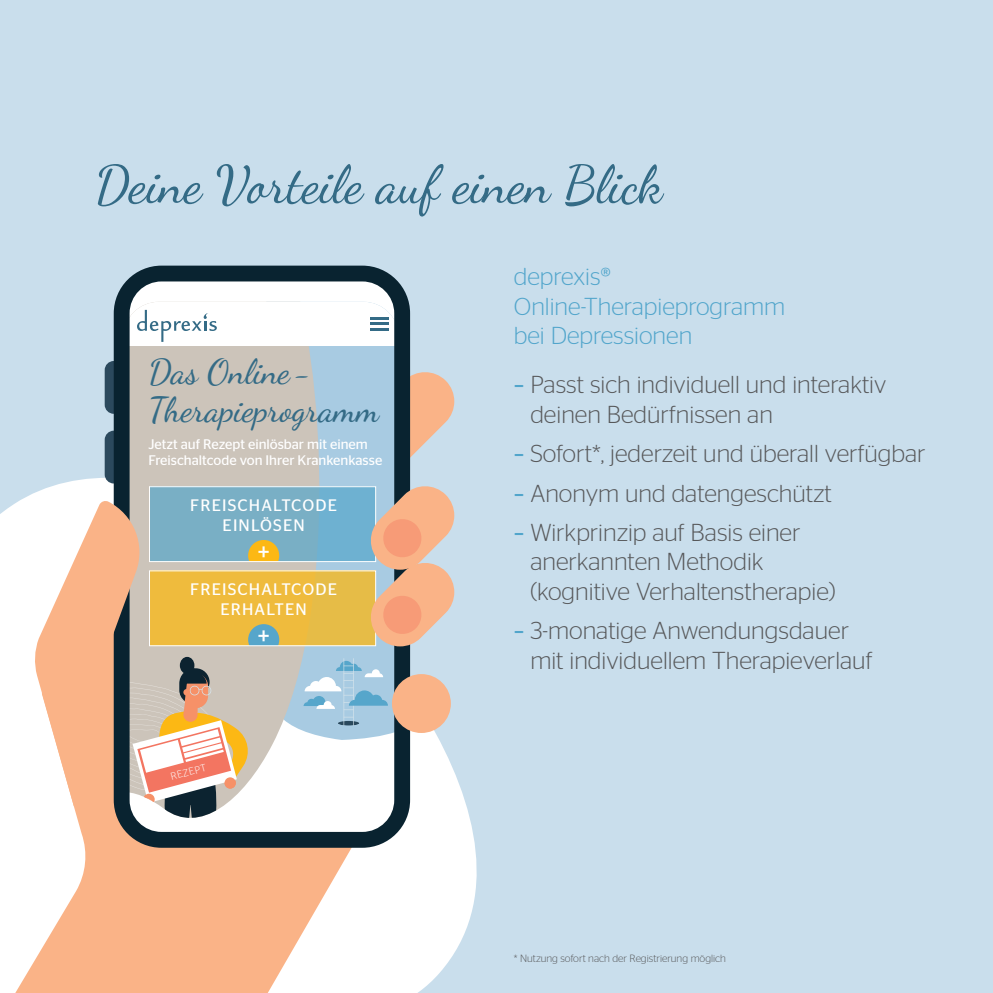
<style>
.page{position:relative;width:993px;height:993px;background:#fff}
.page>*{position:absolute;margin:0;border:0;box-sizing:border-box;transform-origin:0 0}
.t1{font:500 52.5px "Dancing Script";color:#346b86}
.t2{font:500 34.65px/38px "Dancing Script";color:#346b86}
.t3{font:300 24.5px/29.4px "Stag Sans";color:#57585a}
.t4{font:300 24.5px/29.4px "Stag Sans";color:#51a5cb}
.t5{font:23.62px "Stag Sans";color:#fff}
.t6{font:16.62px/19.9px "Stag Sans";letter-spacing:.07em;color:#fff;text-align:center}
.t7{font:13.83px/16.6px "Stag Sans";color:#fff}
.t8{font:300 10.5px "Stag Sans";color:#57585a}
.t9{font:300 10.15px "Stag Sans";color:#fff}
.s1{font-weight:400;color:#51a5cb}
</style>
<div class="page">
<div style="left:0;top:0;width:992px;height:992px;background:#c9deec"></div>
<svg style="left:0;top:462px;width:477px;height:530px;fill:#fff"></svg>
<svg style="left:0;top:603px;width:391px;height:389px;background:#fbd4bb"></svg>
<svg style="left:105px;top:361px;width:9px;height:52px"></svg>
<svg style="left:105px;top:430px;width:9px;height:53px"></svg>
<svg style="left:114px;top:265px;width:296px;height:582px;background:#b3bab9"></svg>
<svg style="left:322px;top:369px;width:132px;height:277px;background:#bdb5a6"></svg>
<div style="left:392px;top:673px;width:58px;height:59px;background:#fab387;border-radius:50%"></div>
<svg style="left:34px;top:500px;width:245px;height:334px;background:#d2bba0"></svg>
<h1 class="t1" style="left:94px;top:144px;width:569px">Deine Vorteile auf einen Blick</h1>
<h2 class="t2" style="left:148px;top:350px;width:232px">Das Online -<br>Therapieprogramm</h2>
<p class="t7" style="left:148px;top:435px;width:235px">Jetzt auf Rezept einlösbar mit einem<br>Freischaltcode von Ihrer Krankenkasse</p>
<p class="t6" style="left:190px;top:495px;width:148px">FREISCHALTCODE<br>EINLÖSEN</p>
<p class="t5" style="left:258px;top:537px;width:13px">+</p>
<p class="t6" style="left:190px;top:579px;width:148px">FREISCHALTCODE<br>ERHALTEN</p>
<p class="t5" style="left:257px;top:622px;width:13px">+</p>
<p class="t9" style="left:169px;top:770px;width:38px;rotate:-15deg">REZEPT</p>
<p class="t4" style="left:513px;top:261px;width:273px">deprexis®<br>Online-Therapieprogramm bei Depressionen</p>
<p class="t3" style="left:530px;top:369px;width:357px;text-indent:-16px"><span class="s1">–</span> Passt sich individuell und interaktiv deinen Bedürfnissen an</p>
<p class="t3" style="left:513px;top:438px;width:413px"><span class="s1">–</span> Sofort*, jederzeit und überall verfügbar</p>
<p class="t3" style="left:513px;top:478px;width:319px"><span class="s1">–</span> Anonym und datengeschützt</p>
<p class="t3" style="left:530px;top:517px;width:306px;text-indent:-16px"><span class="s1">–</span> Wirkprinzip auf Basis einer anerkannten Methodik (kognitive Verhaltenstherapie)</p>
<p class="t3" style="left:530px;top:615px;width:343px;text-indent:-16px"><span class="s1">–</span> 3-monatige Anwendungsdauer mit individuellem Therapieverlauf</p>
<p class="t8" style="left:513px;top:952px;width:213px">* Nutzung sofort nach der Registrierung möglich</p>
</div>
